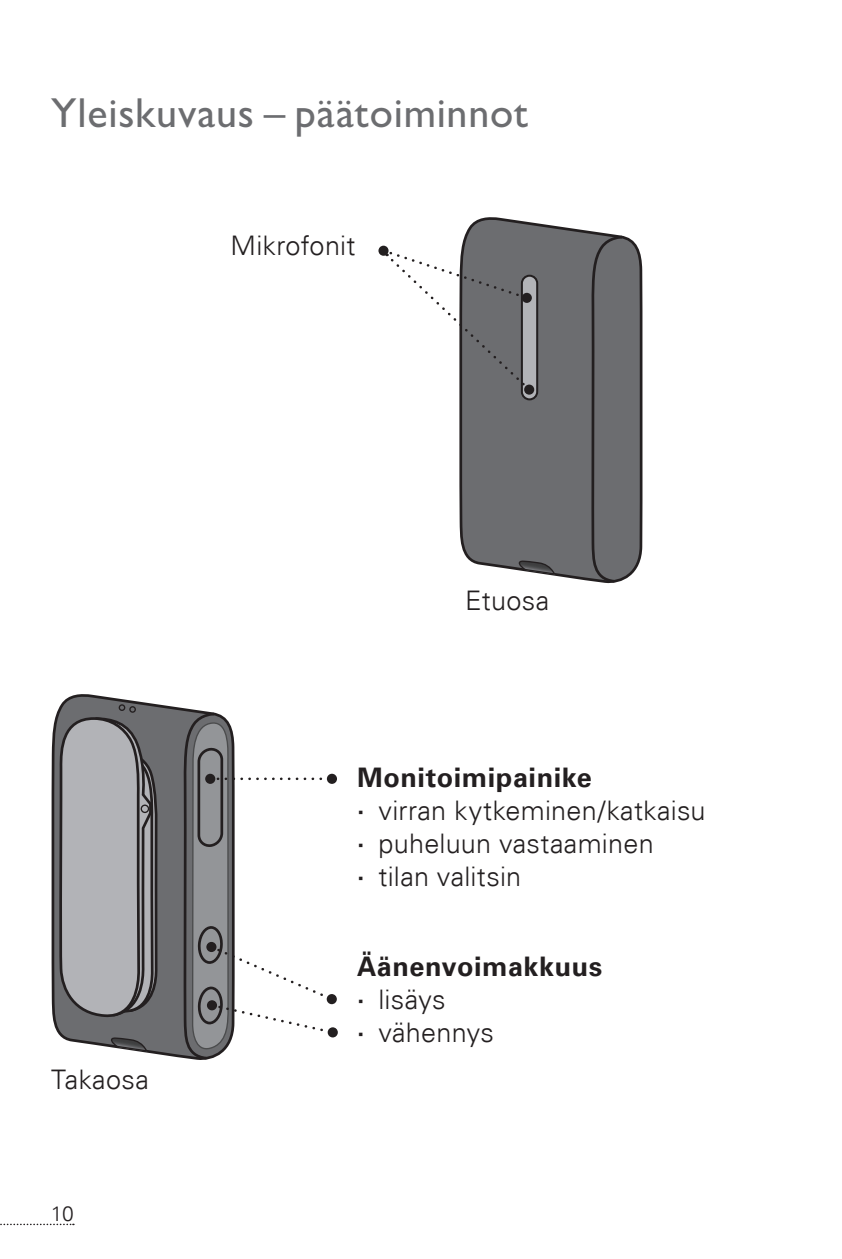
<style>
.page{position:relative;width:842px;height:1259px;background:#fff}
.page>*{position:absolute;margin:0;border:0;box-sizing:border-box;transform-origin:0 0}
.t1{font:500 42px "Gill Sans MT Pro";letter-spacing:.015em;color:#6c6d70}
.t2{font:300 27px/33px "Univers Com 45";letter-spacing:.01em;color:#231f20}
.t3{font:700 27px "Univers Com 65";letter-spacing:.02em;color:#231f20}
.t4{font:300 21px "Univers Com 45";color:#231f20}
.s1{font-family:"Univers Com 65";font-weight:700}
</style>
<div class="page">
<svg style="left:0;top:1223px;width:74px;height:2px"></svg>
<svg style="left:459px;top:217px;width:182px;height:364px;background:#757578"></svg>
<svg style="left:516px;top:560px;width:41px;height:15px"></svg>
<svg style="left:590px;top:234px;width:35px;height:349px;background:#656669"></svg>
<div style="left:522px;top:276px;width:15px;height:123px;background:#b2b3b7;border-radius:8px"></div>
<div style="left:521px;top:275px;width:17px;height:125px;border:2px solid #231f20;border-radius:8px"></div>
<svg style="left:52px;top:694px;width:151px;height:338px"></svg>
<div style="left:119px;top:704px;width:6px;height:7px;border:1px solid #231f20;border-radius:50%"></div>
<div style="left:129px;top:706px;width:7px;height:7px;border:1px solid #231f20;border-radius:50%"></div>
<div style="left:524px;top:384px;width:10px;height:11px;background:#231f20;border-radius:50%"></div>
<svg style="left:386px;top:249px;width:144px;height:142px"></svg>
<div style="left:378px;top:246px;width:11px;height:10px;background:#231f20;border-radius:50%"></div>
<div style="left:522px;top:293px;width:10px;height:10px;background:#231f20;border-radius:50%"></div>
<div style="left:327px;top:773px;width:10px;height:11px;background:#231f20;border-radius:50%"></div>
<div style="left:327px;top:994px;width:10px;height:10px;background:#231f20;border-radius:50%"></div>
<svg style="left:57px;top:711px;width:277px;height:349px"></svg>
<div style="left:207px;top:1000px;width:10px;height:10px;background:#231f20;border-radius:50%"></div>
<div style="left:328px;top:1027px;width:10px;height:10px;background:#231f20;border-radius:50%"></div>
<h1 class="t1" style="left:51px;top:88px;width:479px">Yleiskuvaus – päätoiminnot</h1>
<p class="t2" style="left:231px;top:229px;width:126px">Mikrofonit</p>
<p class="t2" style="left:465px;top:584px;width:85px">Etuosa</p>
<p class="t3" style="left:357px;top:762px;width:236px">Monitoimipainike</p>
<p class="t2" style="left:357px;top:794px;width:350px"><span class="s1">·</span> virran kytkeminen/katkaisu <span class="s1">·</span> puheluun vastaaminen<br><span class="s1">·</span> tilan valitsin</p>
<p class="t2" style="left:51px;top:1062px;width:99px">Takaosa</p>
<p class="t4" style="left:51px;top:1201px;width:25px">10</p>
<p class="t3" style="left:357px;top:950px;width:247px">Äänenvoimakkuus</p>
<p class="t2" style="left:357px;top:983px;width:138px"><span class="s1">·</span> lisäys<br><span class="s1">·</span> vähennys</p>
</div>
